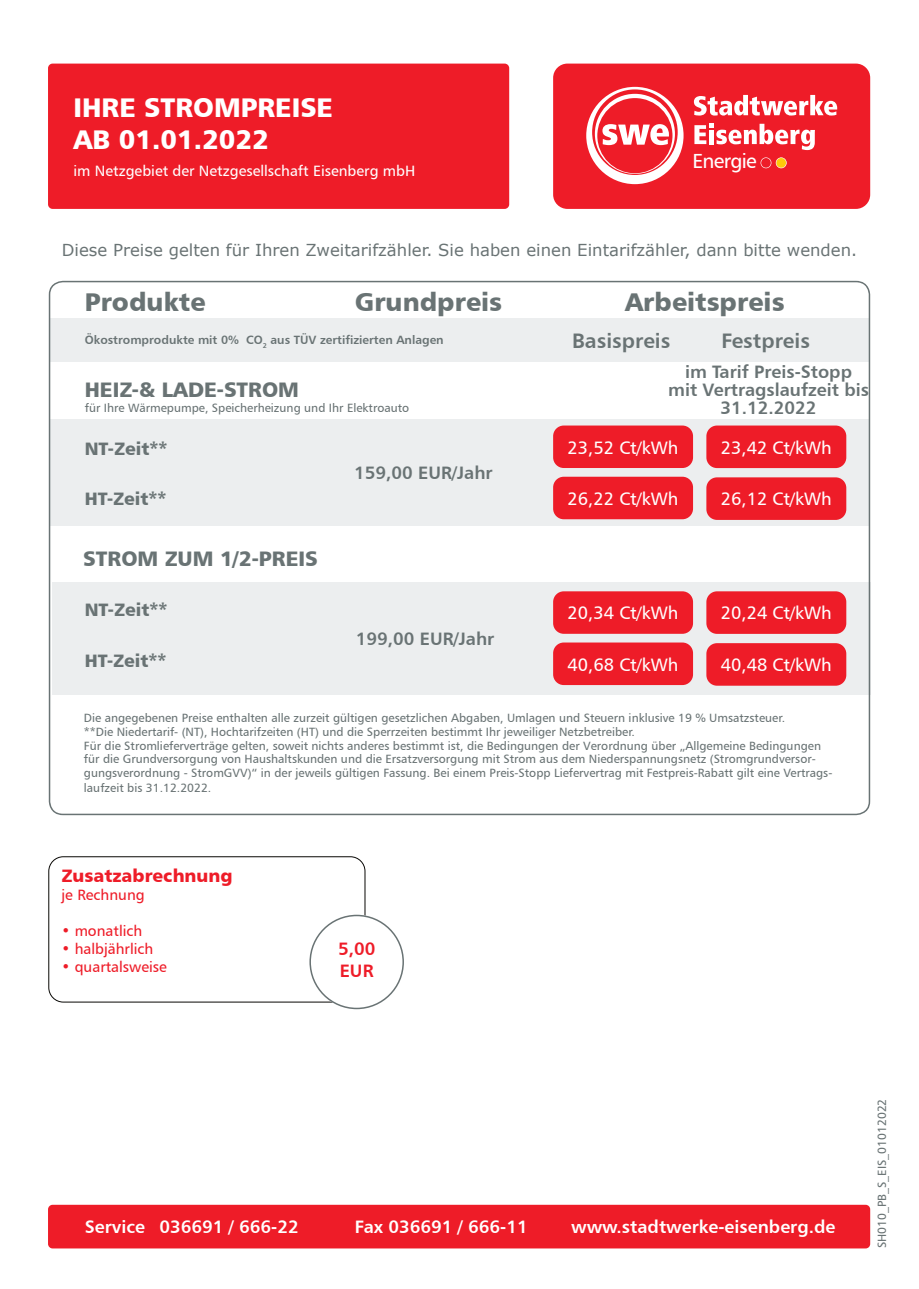
<style>
.page{position:relative;width:919px;height:1289px;background:#fff}
.page>*{position:absolute;margin:0;border:0;box-sizing:border-box;transform-origin:0 0}
.t1{font:27px/32.4px "Humanist 777 BT Black B";color:#fff}
.t2{font:25.65px "Humanist 777 BT Black B";color:#697374}
.t3{font:21px "Humanist 777 BT Black B";color:#697374}
.t4{font:21px "Humanist 777 BT Bold B";color:#697374}
.t5{font:20.4px "Humanist 777 BT Roman B";letter-spacing:-.035em;color:#fff}
.t6{font:18px "Humanist 777 BT Roman B";color:#fff}
.t7{font:18px/18px "Humanist 777 BT Bold B";color:#697374;text-align:center}
.t8{font:18px "Humanist 777 BT Bold B";color:#fff}
.t9{font:18px "Humanist 777 BT Black B";color:#697374}
.t10{font:18px "Humanist 777 BT Black B";color:#ee1c28}
.t11{font:18px/21.6px "Humanist 777 BT Bold B";color:#ee1c28}
.t12{font:16.5px "Verdana";color:#697374}
.t13{font:15px "Humanist 777 BT Roman B";color:#ee1c28}
.t14{font:15px "Humanist 777 BT Roman B";color:#fff}
.t15{font:12px/13.8px "Humanist 777 BT Roman B";color:#697374}
.t16{font:12px "Humanist 777 BT Bold B";color:#697374}
</style>
<div class="page">
<div style="left:553px;top:64px;width:317px;height:145px;background:#ee1c28;border-radius:14px"></div>
<svg style="left:586px;top:87px;width:97px;height:97px"></svg>
<svg style="left:693px;top:95px;width:144px;height:21px"></svg>
<svg style="left:694px;top:124px;width:120px;height:26px"></svg>
<svg style="left:760px;top:157px;width:26px;height:11px"></svg>
<div style="left:48px;top:1204px;width:822px;height:44px;background:#ee1c28;border-radius:5px"></div>
<div style="left:48px;top:64px;width:461px;height:145px;background:#ee1c28;border-radius:5px"></div>
<div style="left:48px;top:856px;width:317px;height:146px;border:1px solid #080704;border-radius:15px"></div>
<svg style="left:309px;top:914px;width:95px;height:95px"></svg>
<svg style="left:49px;top:281px;width:821px;height:534px"></svg>
<div style="left:553px;top:425px;width:140px;height:43px;background:#ee1c28;border-radius:11px"></div>
<div style="left:553px;top:476px;width:140px;height:43px;background:#ee1c28;border-radius:11px"></div>
<div style="left:706px;top:425px;width:140px;height:43px;background:#ee1c28;border-radius:11px"></div>
<div style="left:706px;top:477px;width:140px;height:43px;background:#ee1c28;border-radius:11px"></div>
<div style="left:553px;top:591px;width:140px;height:42px;background:#ee1c28;border-radius:11px"></div>
<div style="left:553px;top:642px;width:140px;height:43px;background:#ee1c28;border-radius:11px"></div>
<div style="left:706px;top:591px;width:140px;height:43px;background:#ee1c28;border-radius:11px"></div>
<div style="left:706px;top:643px;width:140px;height:42px;background:#ee1c28;border-radius:11px"></div>
<h1 class="t1" style="left:74px;top:94px;width:261px">IHRE STROMPREISE<br>AB 01.01.2022</h1>
<p class="t14" style="left:74px;top:164px;width:343px">im Netzgebiet der Netzgesellschaft Eisenberg mbH</p>
<h3 class="t5" style="left:692px;top:153px;width:66px">Energie</h3>
<h3 class="t12" style="left:62px;top:243px;width:796px">Diese Preise gelten für Ihren Zweitarifzähler. Sie haben einen Eintarifzähler, dann bitte wenden.</h3>
<h2 class="t2" style="left:85px;top:291px;width:122px">Produkte</h2>
<h2 class="t2" style="left:355px;top:291px;width:149px">Grundpreis</h2>
<h2 class="t2" style="left:625px;top:291px;width:161px">Arbeitspreis</h2>
<h3 class="t4" style="left:572px;top:332px;width:100px">Basispreis</h3>
<h3 class="t4" style="left:721px;top:332px;width:90px">Festpreis</h3>
<p class="t16" style="left:85px;top:335px;width:360px">Ökostromprodukte mit 0% CO<sub>2</sub> aus TÜV zertifizierten Anlagen</p>
<h3 class="t3" style="left:85px;top:381px;width:216px">HEIZ-&amp; LADE-STROM</h3>
<p class="t15" style="left:85px;top:402px;width:326px">für Ihre Wärmepumpe, Speicherheizung und Ihr Elektroauto</p>
<h3 class="t9" style="left:85px;top:441px;width:84px">NT-Zeit**</h3>
<h3 class="t9" style="left:85px;top:491px;width:83px">HT-Zeit**</h3>
<h3 class="t3" style="left:83px;top:550px;width:236px">STROM ZUM 1/2-PREIS</h3>
<h3 class="t9" style="left:85px;top:602px;width:84px">NT-Zeit**</h3>
<h3 class="t9" style="left:85px;top:653px;width:83px">HT-Zeit**</h3>
<h3 class="t7" style="left:354px;top:466px;width:140px">159,00 EUR/Jahr</h3>
<h3 class="t7" style="left:356px;top:631px;width:140px">199,00 EUR/Jahr</h3>
<h3 class="t7" style="left:668px;top:364px;width:202px">im Tarif Preis-Stopp<br>mit Vertragslaufzeit bis<br>31.12.2022</h3>
<h3 class="t6" style="left:567px;top:440px;width:112px">23,52 Ct/kWh</h3>
<h3 class="t6" style="left:567px;top:491px;width:112px">26,22 Ct/kWh</h3>
<h3 class="t6" style="left:567px;top:605px;width:112px">20,34 Ct/kWh</h3>
<h3 class="t6" style="left:567px;top:657px;width:112px">40,68 Ct/kWh</h3>
<h3 class="t6" style="left:720px;top:440px;width:112px">23,42 Ct/kWh</h3>
<h3 class="t6" style="left:720px;top:491px;width:112px">26,12 Ct/kWh</h3>
<h3 class="t6" style="left:720px;top:605px;width:112px">20,24 Ct/kWh</h3>
<h3 class="t6" style="left:720px;top:657px;width:112px">40,48 Ct/kWh</h3>
<p class="t15" style="left:84px;top:712px;width:749px">Die angegebenen Preise enthalten alle zurzeit gültigen gesetzlichen Abgaben, Umlagen und Steuern inklusive 19 % Umsatzsteuer.<br>**Die Niedertarif- (NT), Hochtarifzeiten (HT) und die Sperrzeiten bestimmt Ihr jeweiliger Netzbetreiber.<br>Für die Stromlieferverträge gelten, soweit nichts anderes bestimmt ist, die Bedingungen der Verordnung über „Allgemeine Bedingungen für die Grundversorgung von Haushaltskunden und die Ersatzversorgung mit Strom aus dem Niederspannungsnetz (Stromgrundversor&shy;gungsverordnung - StromGVV)“ in der jeweils gültigen Fassung. Bei einem Preis-Stopp Liefervertrag mit Festpreis-Rabatt gilt eine Vertrags-</p>
<p class="t15" style="left:84px;top:782px;width:129px">laufzeit bis 31.12.2022.</p>
<h3 class="t10" style="left:62px;top:868px;width:172px">Zusatzabrechnung</h3>
<p class="t13" style="left:62px;top:888px;width:85px">je Rechnung</p>
<p class="t13" style="left:62px;top:924px;width:82px">• monatlich</p>
<p class="t13" style="left:62px;top:942px;width:93px">• halbjährlich</p>
<p class="t13" style="left:62px;top:960px;width:107px">• quartalsweise</p>
<h3 class="t11" style="left:338px;top:939px;width:39px">5,00<br>EUR</h3>
<h3 class="t8" style="left:85px;top:1219px;width:215px">Service 036691 / 666-22</h3>
<h3 class="t8" style="left:355px;top:1219px;width:174px">Fax 036691 / 666-11</h3>
<h3 class="t8" style="left:571px;top:1219px;width:266px">www.stadtwerke-eisenberg.de</h3>
<p class="t15" style="left:876px;top:1248px;width:151px;rotate:-90deg">SH010_PB_S_EIS_01012022</p>
</div>
